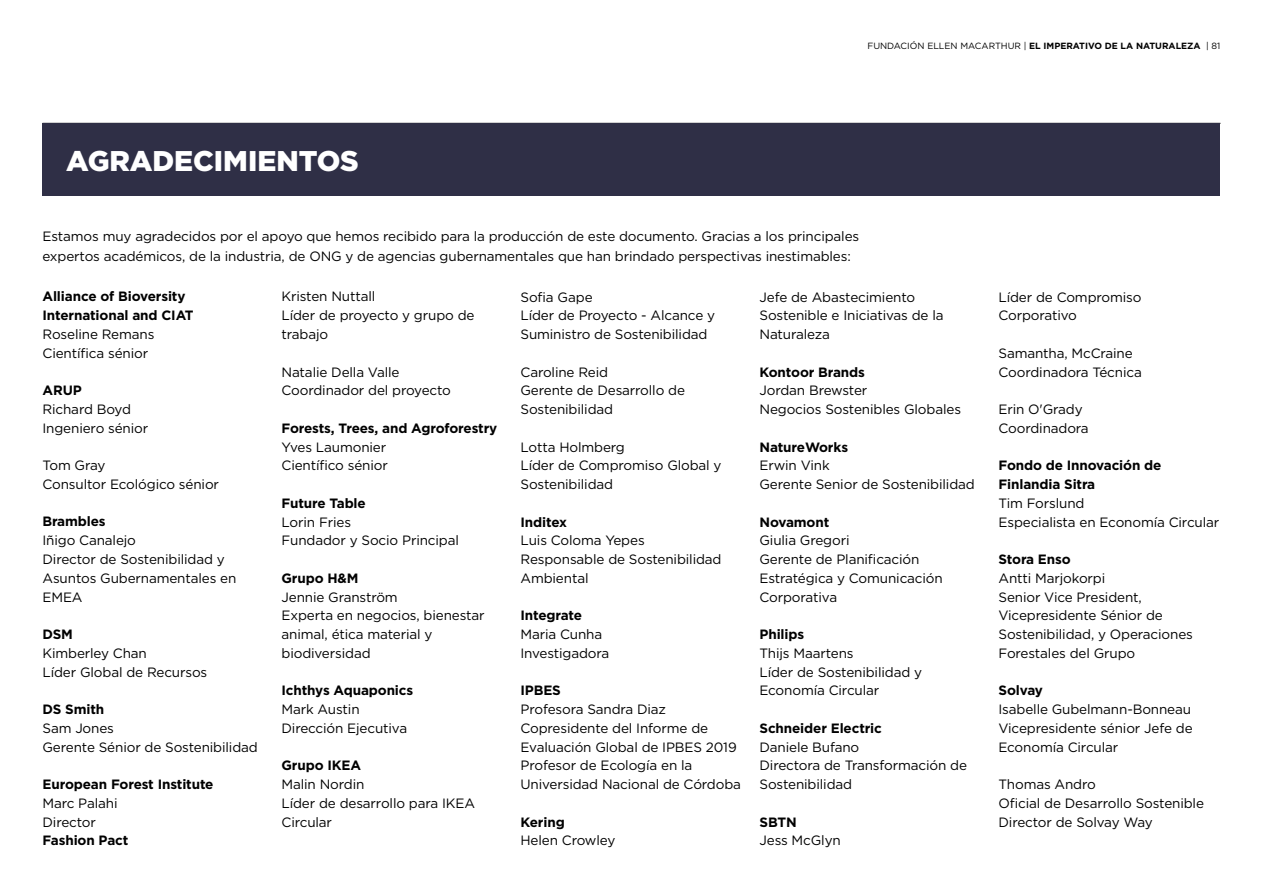
<style>
.page{position:relative;width:1263px;height:893px;background:#fff}
.page>*{position:absolute;margin:0;border:0;box-sizing:border-box;transform-origin:0 0}
.t1{font:900 28.5px "Gotham";color:#fff}
.t2{font:13.5px/18.8px "Gotham";letter-spacing:-.01em;color:#000}
.t3{font:700 13.5px/18.8px "Gotham";letter-spacing:-.01em;color:#000}
.t4{font:9px "Gotham";color:#000}
.s1{font-weight:700}
</style>
<div class="page">
<div style="left:43px;top:123px;width:1177px;height:73px;background:#2f2f46"></div>
<p class="t4" style="left:867px;top:40px;width:354px">FUNDACIÓN ELLEN MACARTHUR | <span class="s1">EL IMPERATIVO DE LA NATURALEZA</span> | 81</p>
<h1 class="t1" style="left:66px;top:141px;width:294px">AGRADECIMIENTOS</h1>
<p class="t2" style="left:43px;top:225px;width:818px;line-height:20px">Estamos muy agradecidos por el apoyo que hemos recibido para la producción de este documento. Gracias a los principales expertos académicos, de la industria, de ONG y de agencias gubernamentales que han brindado perspectivas inestimables:</p>
<p class="t3" style="left:43px;top:287px;width:153px">Alliance of Bioversity<br>International and CIAT</p>
<p class="t2" style="left:43px;top:324px;width:113px">Roseline Remans<br>Científica sénior</p>
<p class="t3" style="left:43px;top:381px;width:41px">ARUP</p>
<p class="t2" style="left:43px;top:399px;width:107px">Richard Boyd<br>Ingeniero sénior</p>
<p class="t2" style="left:43px;top:456px;width:178px">Tom Gray<br>Consultor Ecológico sénior</p>
<p class="t3" style="left:43px;top:512px;width:65px">Brambles</p>
<p class="t2" style="left:43px;top:531px;width:195px">Iñigo Canalejo<br>Director de Sostenibilidad y<br>Asuntos Gubernamentales en<br>EMEA</p>
<p class="t3" style="left:43px;top:625px;width:32px">DSM</p>
<p class="t2" style="left:43px;top:643px;width:166px">Kimberley Chan<br>Líder Global de Recursos</p>
<p class="t3" style="left:43px;top:700px;width:63px">DS Smith</p>
<p class="t2" style="left:43px;top:718px;width:217px">Sam Jones<br>Gerente Sénior de Sostenibilidad</p>
<p class="t3" style="left:43px;top:775px;width:173px">European Forest Institute</p>
<p class="t2" style="left:43px;top:793px;width:77px">Marc Palahi<br>Director</p>
<p class="t3" style="left:43px;top:831px;width:87px">Fashion Pact</p>
<p class="t2" style="left:281px;top:287px;width:194px">Kristen Nuttall<br>Líder de proyecto y grupo de trabajo</p>
<p class="t2" style="left:281px;top:362px;width:171px">Natalie Della Valle<br>Coordinador del proyecto</p>
<p class="t3" style="left:281px;top:418px;width:217px">Forests, Trees, and Agroforestry</p>
<p class="t2" style="left:281px;top:437px;width:108px">Yves Laumonier<br>Científico sénior</p>
<p class="t3" style="left:281px;top:493px;width:86px">Future Table</p>
<p class="t2" style="left:281px;top:512px;width:179px">Lorin Fries<br>Fundador y Socio Principal</p>
<p class="t3" style="left:281px;top:569px;width:79px">Grupo H&amp;M</p>
<p class="t2" style="left:281px;top:587px;width:205px">Jennie Granström<br>Experta en negocios, bienestar animal, ética material y biodiversidad</p>
<p class="t3" style="left:281px;top:681px;width:133px">Ichthys Aquaponics</p>
<p class="t2" style="left:281px;top:700px;width:127px">Mark Austin<br>Dirección Ejecutiva</p>
<p class="t3" style="left:281px;top:756px;width:81px">Grupo IKEA</p>
<p class="t2" style="left:281px;top:775px;width:195px">Malin Nordin<br>Líder de desarrollo para IKEA<br>Circular</p>
<p class="t2" style="left:520px;top:287px;width:196px">Sofia Gape<br>Líder de Proyecto - Alcance y<br>Suministro de Sostenibilidad</p>
<p class="t2" style="left:520px;top:362px;width:166px">Caroline Reid<br>Gerente de Desarrollo de<br>Sostenibilidad</p>
<p class="t2" style="left:520px;top:437px;width:203px">Lotta Holmberg<br>Líder de Compromiso Global y<br>Sostenibilidad</p>
<p class="t3" style="left:520px;top:512px;width:48px">Inditex</p>
<p class="t2" style="left:520px;top:531px;width:203px">Luis Coloma Yepes<br>Responsable de Sostenibilidad<br>Ambiental</p>
<p class="t3" style="left:520px;top:606px;width:63px">Integrate</p>
<p class="t2" style="left:520px;top:625px;width:90px">Maria Cunha<br>Investigadora</p>
<p class="t3" style="left:520px;top:681px;width:42px">IPBES</p>
<p class="t2" style="left:520px;top:700px;width:222px">Profesora Sandra Diaz<br>Copresidente del Informe de<br>Evaluación Global de IPBES 2019<br>Profesor de Ecología en la<br>Universidad Nacional de Córdoba</p>
<p class="t3" style="left:520px;top:812px;width:46px">Kering</p>
<p class="t2" style="left:520px;top:831px;width:96px">Helen Crowley</p>
<p class="t2" style="left:759px;top:287px;width:186px">Jefe de Abastecimiento<br>Sostenible e Iniciativas de la<br>Naturaleza</p>
<p class="t3" style="left:759px;top:362px;width:107px">Kontoor Brands</p>
<p class="t2" style="left:759px;top:381px;width:203px">Jordan Brewster<br>Negocios Sostenibles Globales</p>
<p class="t3" style="left:759px;top:437px;width:90px">NatureWorks</p>
<p class="t2" style="left:759px;top:456px;width:217px">Erwin Vink<br>Gerente Senior de Sostenibilidad</p>
<p class="t3" style="left:759px;top:512px;width:71px">Novamont</p>
<p class="t2" style="left:759px;top:531px;width:185px">Giulia Gregori<br>Gerente de Planificación<br>Estratégica y Comunicación<br>Corporativa</p>
<p class="t3" style="left:759px;top:625px;width:46px">Philips</p>
<p class="t2" style="left:759px;top:643px;width:164px">Thijs Maartens<br>Líder de Sostenibilidad y<br>Economía Circular</p>
<p class="t3" style="left:759px;top:719px;width:124px">Schneider Electric</p>
<p class="t2" style="left:759px;top:737px;width:209px">Daniele Bufano<br>Directora de Transformación de<br>Sostenibilidad</p>
<p class="t3" style="left:759px;top:812px;width:39px">SBTN</p>
<p class="t2" style="left:759px;top:831px;width:83px">Jess McGlyn</p>
<p class="t2" style="left:998px;top:287px;width:145px">Líder de Compromiso<br>Corporativo</p>
<p class="t2" style="left:998px;top:343px;width:145px">Samantha, McCraine<br>Coordinadora Técnica</p>
<p class="t2" style="left:998px;top:400px;width:92px">Erin O'Grady<br>Coordinadora</p>
<p class="t3" style="left:998px;top:456px;width:165px">Fondo de Innovación de<br>Finlandia Sitra</p>
<p class="t2" style="left:998px;top:493px;width:222px">Tim Forslund<br>Especialista en Economía Circular</p>
<p class="t3" style="left:998px;top:550px;width:74px">Stora Enso</p>
<p class="t2" style="left:998px;top:568px;width:196px">Antti Marjokorpi<br>Senior Vice President,<br>Vicepresidente Sénior de<br>Sostenibilidad, y Operaciones<br>Forestales del Grupo</p>
<p class="t3" style="left:998px;top:681px;width:46px">Solvay</p>
<p class="t2" style="left:998px;top:700px;width:196px;text-align:justify">Isabelle Gubelmann-Bonneau Vicepresidente sénior Jefe de Economía Circular</p>
<p class="t2" style="left:998px;top:775px;width:207px">Thomas Andro<br>Oficial de Desarrollo Sostenible<br>Director de Solvay Way</p>
</div>
